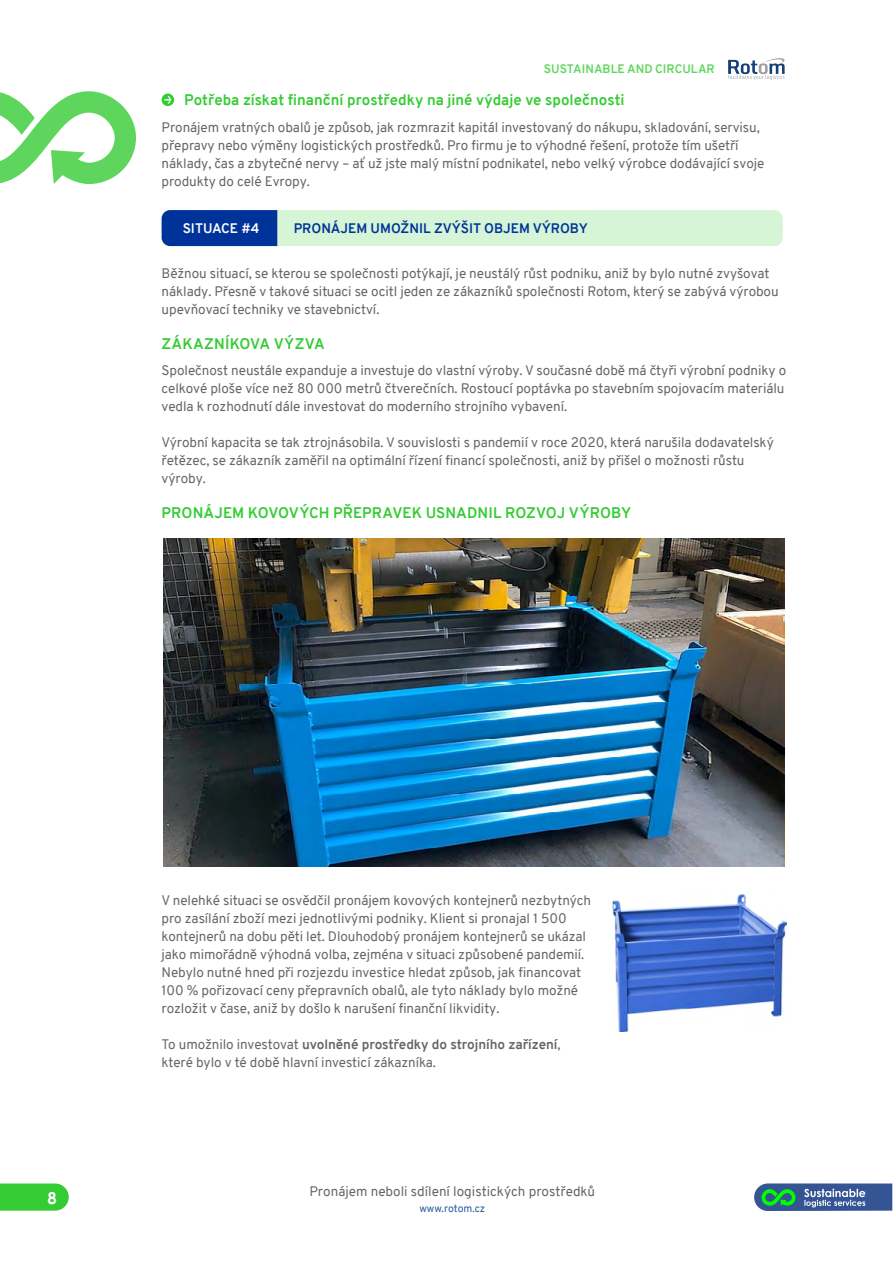
<style>
.page{position:relative;width:893px;height:1263px;background:#fff}
.page>*{position:absolute;margin:0;border:0;box-sizing:border-box;transform-origin:0 0}
.t1{font:700 16.5px "Century Gothic";color:#fff}
.t2{font:700 15px "Overpass";letter-spacing:.005em;color:#3c3}
.t3{font:13.5px/18px "Overpass";letter-spacing:-.005em;color:#666}
.t4{font:700 13.5px "Overpass";color:#039}
.t5{font:700 13.5px "Overpass";color:#fff}
.t6{font:700 12px "Overpass";color:#5dd75d}
.t7{font:10.5px "Overpass";color:#275b9b}
.s1{font-weight:700}
</style>
<div class="page">
<svg style="left:0;top:91px;width:136px;height:93px"></svg>
<svg style="left:0;top:1183px;width:69px;height:27px;background:#3fcf3f"></svg>
<svg style="left:754px;top:1183px;width:138px;height:28px;background:#4b7897"></svg>
<svg style="left:728px;top:58px;width:57px;height:22px"></svg>
<div style="left:162px;top:94px;width:12px;height:12px;background:#3c3;border-radius:50%"></div>
<svg style="left:164px;top:96px;width:7px;height:8px"></svg>
<svg style="left:162px;top:210px;width:621px;height:36px;background:#aed1ca"></svg>
<img style="left:164px;top:539px;width:621px;height:327px">
<img style="left:613px;top:894px;width:174px;height:138px">
<p class="t6" style="left:544px;top:61px;width:172px">SUSTAINABLE AND CIRCULAR</p>
<p class="t2" style="left:184px;top:89px;width:442px">Potřeba získat finanční prostředky na jiné výdaje ve společnosti</p>
<p class="t3" style="left:162px;top:118px;width:604px">Pronájem vratných obalů je způsob, jak rozmrazit kapitál investovaný do nákupu, skladování, servisu, přepravy nebo výměny logistických prostředků. Pro firmu je to výhodné řešení, protože tím ušetří náklady, čas a zbytečné nervy – ať už jste malý místní podnikatel, nebo velký výrobce dodávající svoje produkty do celé Evropy.</p>
<p class="t5" style="left:183px;top:218px;width:78px">SITUACE #4</p>
<p class="t4" style="left:294px;top:218px;width:296px">PRONÁJEM UMOŽNIL ZVÝŠIT OBJEM VÝROBY</p>
<p class="t3" style="left:162px;top:264px;width:619px">Běžnou situací, se kterou se společnosti potýkají, je neustálý růst podniku, aniž by bylo nutné zvyšovat náklady. Přesně v takové situaci se ocitl jeden ze zákazníků společnosti Rotom, který se zabývá výrobou upevňovací techniky ve stavebnictví.</p>
<p class="t2" style="left:162px;top:333px;width:165px">ZÁKAZNÍKOVA VÝZVA</p>
<p class="t3" style="left:162px;top:362px;width:626px">Společnost neustále expanduje a investuje do vlastní výroby. V současné době má čtyři výrobní podniky o celkové ploše více než 80 000 metrů čtverečních. Rostoucí poptávka po stavebním spojovacím materiálu vedla k rozhodnutí dále investovat do moderního strojního vybavení.</p>
<p class="t3" style="left:162px;top:434px;width:614px">Výrobní kapacita se tak ztrojnásobila. V souvislosti s pandemií v roce 2020, která narušila dodavatelský řetězec, se zákazník zaměřil na optimální řízení financí společnosti, aniž by přišel o možnosti růstu výroby.</p>
<p class="t2" style="left:162px;top:502px;width:471px">PRONÁJEM KOVOVÝCH PŘEPRAVEK USNADNIL ROZVOJ VÝROBY</p>
<p class="t1" style="left:48px;top:1185px;width:11px">8</p>
<p class="t3" style="left:162px;top:891px;width:431px">V nelehké situaci se osvědčil pronájem kovových kontejnerů nezbytných pro zasílání zboží mezi jednotlivými podniky. Klient si pronajal 1 500 kontejnerů na dobu pěti let. Dlouhodobý pronájem kontejnerů se ukázal jako mimořádně výhodná volba, zejména v situaci způsobené pandemií.<br>Nebylo nutné hned při rozjezdu investice hledat způsob, jak financovat 100 % pořizovací ceny přepravních obalů, ale tyto náklady bylo možné rozložit v čase, aniž by došlo k narušení finanční likvidity.</p>
<p class="t3" style="left:162px;top:1035px;width:400px">To umožnilo investovat <span class="s1">uvolněné prostředky do strojního zařízení</span>, které bylo v té době hlavní investicí zákazníka.</p>
<p class="t3" style="left:309px;top:1182px;width:287px">Pronájem neboli sdílení logistických prostředků</p>
<p class="t7" style="left:419px;top:1200px;width:67px">www.rotom.cz</p>
</div>
